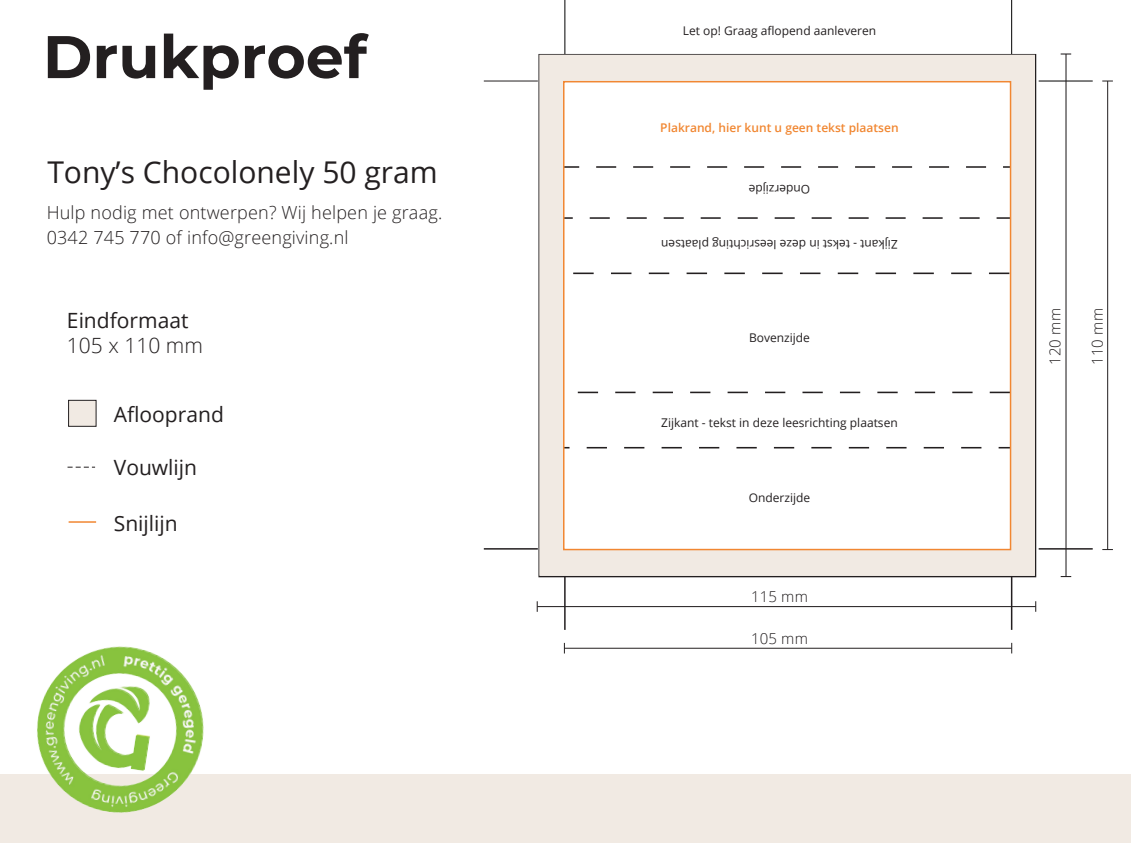
<style>
.page{position:relative;width:1131px;height:843px;background:#fff}
.page>*{position:absolute;margin:0;border:0;box-sizing:border-box;transform-origin:0 0}
.t1{font:700 60px "Montserrat";color:#231f20}
.t2{font:30px "Open Sans";color:#231f20}
.t3{font:21px "Open Sans";color:#231f20}
.t4{font:300 21px "Open Sans";color:#231f20}
.t5{font:300 18px "Open Sans";letter-spacing:.01em;color:#231f20}
.t6{font:300 15px "Open Sans";letter-spacing:.01em;color:#231f20}
.t7{font:12px "Open Sans";color:#231f20}
.t8{font:600 12px "Open Sans";color:#f18732}
</style>
<div class="page">
<hr style="left:537px;top:606px;width:498px;height:1px;background:#231f20">
<svg style="left:1034px;top:601px;width:2px;height:11px"></svg>
<hr style="left:564px;top:648px;width:447px;height:1px;background:#231f20">
<hr style="left:564px;top:0;width:1px;height:54px;background:#000">
<hr style="left:483px;top:81px;width:54px;height:1px;background:#231f20">
<hr style="left:483px;top:548px;width:54px;height:1px;background:#231f20">
<hr style="left:564px;top:576px;width:1px;height:54px;background:#231f20">
<hr style="left:1011px;top:0;width:1px;height:54px;background:#000">
<hr style="left:1038px;top:81px;width:54px;height:1px;background:#000">
<hr style="left:1038px;top:548px;width:54px;height:1px;background:#231f20">
<hr style="left:1010px;top:576px;width:2px;height:54px;background:#231f20">
<hr style="left:1065px;top:54px;width:1px;height:522px;background:#231f20">
<svg style="left:1060px;top:53px;width:10px;height:2px"></svg>
<hr style="left:1106px;top:81px;width:1px;height:468px;background:#231f20">
<svg style="left:539px;top:55px;width:495px;height:521px"></svg>
<div style="left:563px;top:81px;width:448px;height:469px;border:2px solid #f18732"></div>
<div style="left:0;top:774px;width:1130px;height:69px;background:#f1eae3"></div>
<div style="left:68px;top:400px;width:28px;height:27px;background:#f1eae3;border:1px solid #231f20"></div>
<hr style="left:69px;top:521px;width:27px;height:2px;background:#f18732">
<svg style="left:68px;top:467px;width:27px;height:1px"></svg>
<img style="left:37px;top:646px;width:167px;height:167px">
<h1 class="t1" style="left:43px;top:14px;width:325px">Drukproef</h1>
<h2 class="t2" style="left:47px;top:152px;width:392px">Tony’s Chocolonely 50 gram</h2>
<h3 class="t5" style="left:47px;top:200px;width:397px">Hulp nodig met ontwerpen? Wij helpen je graag.</h3>
<h3 class="t5" style="left:47px;top:225px;width:303px">0342 745 770 of info@greengiving.nl</h3>
<h3 class="t3" style="left:67px;top:305px;width:123px">Eindformaat</h3>
<h3 class="t4" style="left:67px;top:331px;width:137px">105 x 110 mm</h3>
<h3 class="t3" style="left:114px;top:400px;width:111px">Aflooprand</h3>
<h3 class="t3" style="left:114px;top:453px;width:85px">Vouwlijn</h3>
<h3 class="t3" style="left:114px;top:509px;width:65px">Snijlijn</h3>
<p class="t7" style="left:682px;top:22px;width:195px">Let op! Graag aflopend aanleveren</p>
<p class="t8" style="left:660px;top:120px;width:240px">Plakrand, hier kunt u geen tekst plaatsen</p>
<p class="t7" style="left:810px;top:197px;width:63px;rotate:-180deg">Onderzijde</p>
<p class="t7" style="left:897px;top:252px;width:238px;rotate:-180deg">Zijkant - tekst in deze leesrichting plaatsen</p>
<p class="t7" style="left:748px;top:329px;width:62px">Bovenzijde</p>
<p class="t7" style="left:661px;top:415px;width:238px">Zijkant - tekst in deze leesrichting plaatsen</p>
<p class="t7" style="left:748px;top:490px;width:63px">Onderzijde</p>
<p class="t6" style="left:751px;top:586px;width:58px">115 mm</p>
<p class="t6" style="left:751px;top:628px;width:58px">105 mm</p>
<p class="t6" style="left:1044px;top:365px;width:58px;rotate:-90deg">120 mm</p>
<p class="t6" style="left:1086px;top:365px;width:58px;rotate:-90deg">110 mm</p>
</div>
